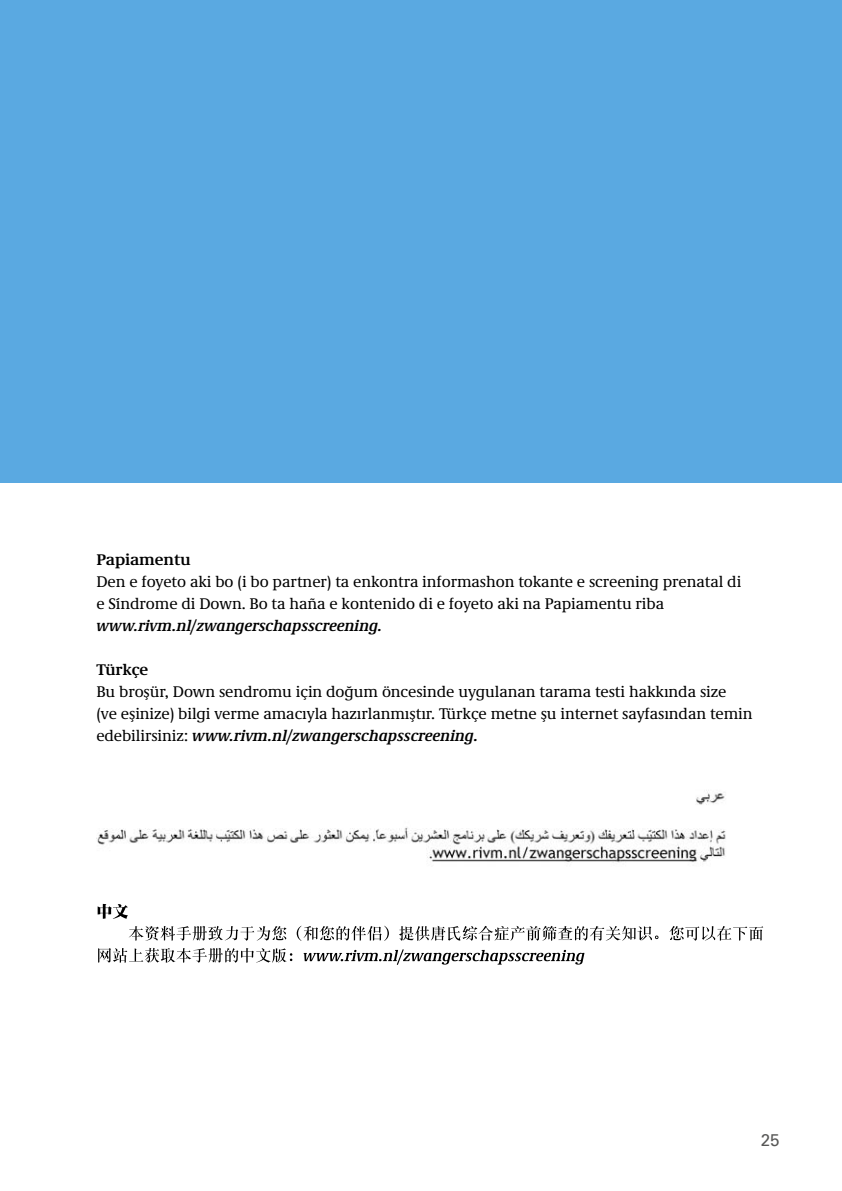
<style>
.page{position:relative;width:842px;height:1191px;background:#fff}
.page>*{position:absolute;margin:0;border:0;box-sizing:border-box;transform-origin:0 0}
.t1{font:17px "Univers LT Std";color:#575756}
.t2{font:16px/22px "RIVM Demos";letter-spacing:-.005em;color:#000}
.t3{font:italic 700 16px "RIVM Demos";letter-spacing:-.005em;color:#000}
.t4{font:700 16px "RIVM Demos";letter-spacing:-.005em;color:#000}
.s1{font-weight:700;font-style:italic}
</style>
<div class="page">
<img style="left:96px;top:790px;width:630px;height:73px">
<div style="left:0;top:0;width:842px;height:482px;background:#5aa9e1"></div>
<svg style="left:98px;top:947px;width:486px;height:18px"></svg>
<svg style="left:129px;top:925px;width:634px;height:16px"></svg>
<svg style="left:98px;top:904px;width:30px;height:14px"></svg>
<p class="t4" style="left:96px;top:553px;width:96px">Papiamentu</p>
<p class="t2" style="left:96px;top:572px;width:646px">Den e foyeto aki bo (i bo partner) ta enkontra informashon tokante e screening prenatal di e Síndrome di Down. Bo ta haña e kontenido di e foyeto aki na Papiamentu riba</p>
<p class="t3" style="left:96px;top:619px;width:288px">www.rivm.nl/zwangerschapsscreening.</p>
<p class="t4" style="left:96px;top:663px;width:53px">Türkçe</p>
<p class="t2" style="left:96px;top:682px;width:658px">Bu broşür, Down sendromu için doğum öncesinde uygulanan tarama testi hakkında size<br>(ve eşinize) bilgi verme amacıyla hazırlanmıştır. Türkçe metne şu internet sayfasından temin edebilirsiniz: <span class="s1">www.rivm.nl/zwangerschapsscreening.</span></p>
<p class="t1" style="left:761px;top:1131px;width:20px">25</p>
</div>
